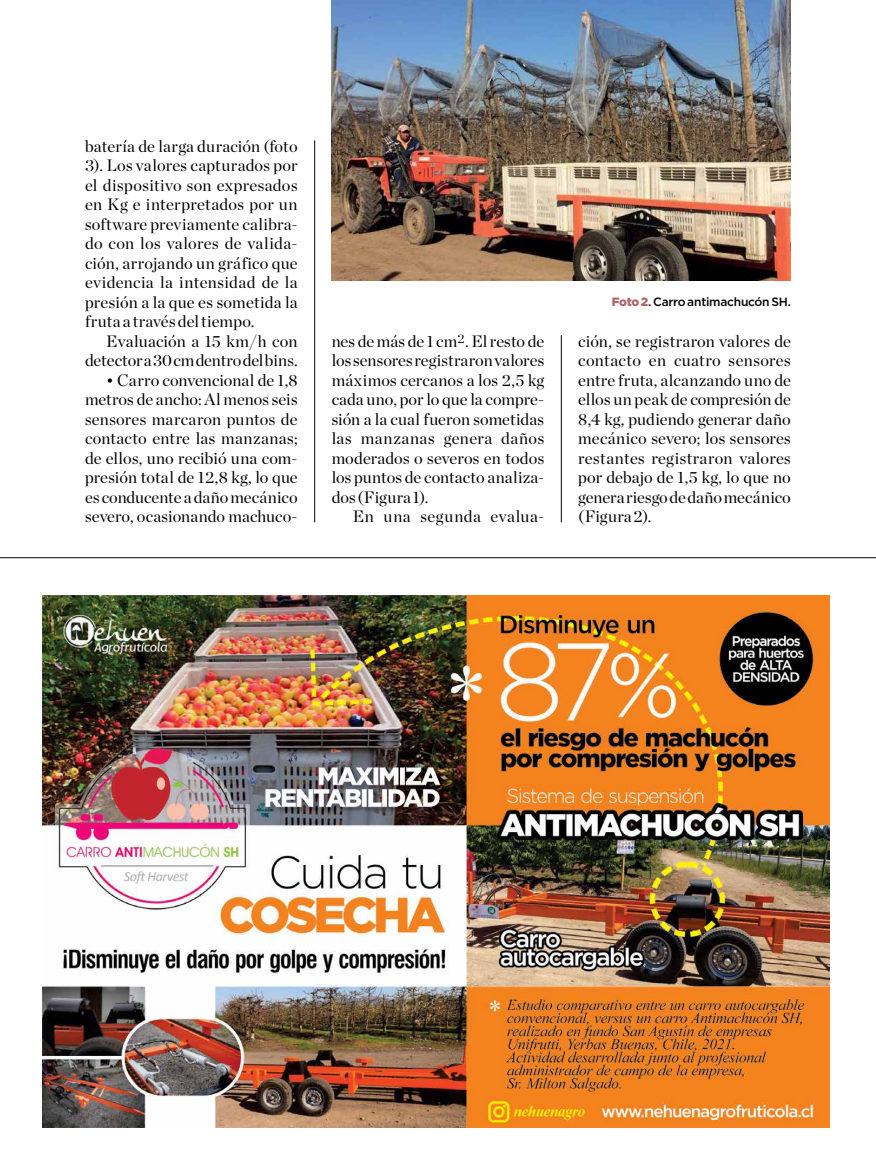
<style>
.page{position:relative;width:876px;height:1170px;background:#fff}
.page>*{position:absolute;margin:0;border:0;box-sizing:border-box;transform-origin:0 0}
.t1{font:16.5px/19.5px "Chronicle Display";letter-spacing:.005em;color:#000;text-align:justify}
.t2{font:16.5px "Chronicle Display";letter-spacing:.03em;color:#000}
.t3{font:500 12px "Gotham";letter-spacing:-.02em;color:#000}
.s1{font-weight:900;color:#b16468}
</style>
<div class="page">
<hr style="left:0;top:557px;width:876px;height:1px;background:#000">
<img style="left:43px;top:595px;width:786px;height:532px">
<hr style="left:314px;top:140px;width:1px;height:382px;background:#000">
<hr style="left:561px;top:335px;width:1px;height:187px;background:#000">
<img style="left:332px;top:0;width:459px;height:280px">
<p class="t1" style="left:85px;top:135px;width:214px">batería de larga duración (foto 3). Los valores capturados por el dispositivo son expresados en Kg e interpretados por un software previamente calibra&shy;do con los valores de valida&shy;ción, arrojando un gráfico que evidencia la intensidad de la presión a la que es sometida la fruta a través del tiempo.</p>
<p class="t1" style="left:85px;top:330px;width:214px;text-align:right">Evaluación a 15 km/h con detector a 30 cm dentro del bins.</p>
<p class="t1" style="left:85px;top:369px;width:214px;text-indent:21px">• Carro convencional de 1,8 metros de ancho: Al menos seis sensores marcaron puntos de contacto entre las manzanas; de ellos, uno recibió una com&shy;presión total de 12,8 kg, lo que es conducente a daño mecánico severo, ocasionando machuco-</p>
<p class="t1" style="left:332px;top:330px;width:214px">nes de más de 1 cm<sup>2</sup>. El resto de los sensores registraron valores máximos cercanos a los 2,5 kg cada uno, por lo que la compre&shy;sión a la cual fueron sometidas las manzanas genera daños moderados o severos en todos los puntos de contacto analiza&shy;dos (Figura 1).</p>
<p class="t2" style="left:353px;top:504px;width:193px">En una segunda evalua-</p>
<p class="t3" style="left:612px;top:293px;width:181px"><span class="s1">Foto 2</span>. Carro antimachucón SH.</p>
<p class="t1" style="left:578px;top:330px;width:214px">ción, se registraron valores de contacto en cuatro sensores entre fruta, alcanzando uno de ellos un peak de compresión de 8,4 kg, pudiendo generar daño mecánico severo; los sensores restantes registraron valores por debajo de 1,5 kg, lo que no genera riesgo de daño mecánico (Figura 2).</p>
</div>
